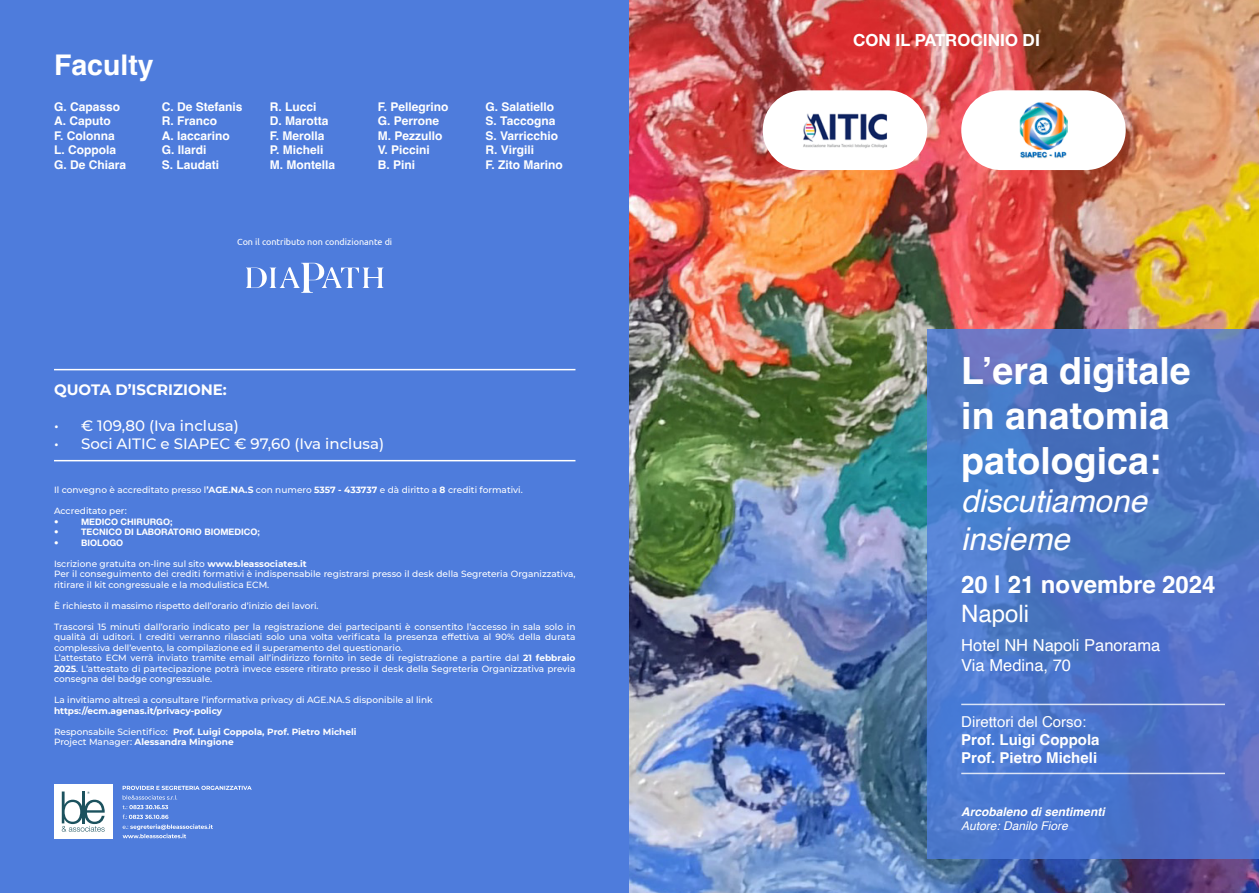
<style>
.page{position:relative;width:1259px;height:893px;background:#fff}
.page>*{position:absolute;margin:0;border:0;box-sizing:border-box;transform-origin:0 0}
.t1{font:700 37.5px/45px "Helvetica";color:#fff}
.t2{font:italic 31.5px/37.8px "Helvetica";color:#fff}
.t3{font:700 28.5px "Helvetica";color:#fff}
.t4{font:700 24px "Helvetica";color:#fff}
.t5{font:24px "Helvetica";color:#fff}
.t6{font:700 16.65px "Helvetica Neue LT Std";color:#fff}
.t7{font:16.5px/19.8px "Helvetica";color:#fff}
.t8{font:500 15px "Montserrat";color:#fff}
.t9{font:700 15px/18px "Helvetica";color:#fff}
.t10{font:15px "Helvetica";color:#fff}
.t11{font:700 15px "Montserrat";color:#fff}
.t12{font:700 12px/14.4px "Helvetica";color:#fff}
.t13{font:italic 700 12px "Helvetica";color:#fff}
.t14{font:italic 12px "Helvetica";color:#fff}
.t15{font:500 9px/10.5px "Montserrat";color:#fff}
.t16{font:700 9px/10.5px "Montserrat";color:#fff}
.t17{font:700 9px "Helvetica Neue LT Std";color:#fff}
.t18{font:9px "Ubuntu";color:#fff}
.s1{font-weight:700}
.s2{font-weight:500}
</style>
<div class="page">
<div style="left:0;top:0;width:629px;height:893px;background:#4e7cdc"></div>
<img style="left:629px;top:0;width:630px;height:893px">
<svg style="left:927px;top:329px;width:332px;height:530px;background:#4e75c7"></svg>
<hr style="left:961px;top:773px;width:264px;height:1px;background:#fff">
<hr style="left:961px;top:704px;width:264px;height:1px;background:#fff">
<svg style="left:246px;top:263px;width:137px;height:30px"></svg>
<div style="left:961px;top:90px;width:164px;height:80px;background:#fff;border-radius:40px"></div>
<img style="left:1019px;top:102px;width:48px;height:56px">
<div style="left:763px;top:90px;width:164px;height:80px;background:#fff;border-radius:40px"></div>
<img style="left:803px;top:113px;width:84px;height:35px">
<svg style="left:123px;top:786px;width:129px;height:52px"></svg>
<div style="left:54px;top:784px;width:58px;height:55px;background:#fff"></div>
<svg style="left:62px;top:791px;width:43px;height:41px"></svg>
<hr style="left:54px;top:460px;width:521px;height:1px;background:#fff">
<hr style="left:54px;top:369px;width:521px;height:1px;background:#fff">
<h3 class="t3" style="left:54px;top:48px;width:101px">Faculty</h3>
<h3 class="t12" style="left:54px;top:101px;width:74px">G. Capasso<br>A. Caputo<br>F. Colonna<br>L. Coppola<br>G. De Chiara</h3>
<h3 class="t12" style="left:162px;top:101px;width:82px">C. De Stefanis<br>R. Franco<br>A. Iaccarino<br>G. Ilardi<br>S. Laudati</h3>
<h3 class="t12" style="left:270px;top:101px;width:67px">R. Lucci<br>D. Marotta<br>F. Merolla<br>P. Micheli<br>M. Montella</h3>
<h3 class="t12" style="left:378px;top:101px;width:72px">F. Pellegrino<br>G. Perrone<br>M. Pezzullo<br>V. Piccini<br>B. Pini</h3>
<h3 class="t12" style="left:485px;top:101px;width:79px">G. Salatiello<br>S. Taccogna<br>S. Varricchio<br>R. Virgili<br>F. Zito Marino</h3>
<p class="t18" style="left:237px;top:236px;width:156px">Con il contributo non condizionante di</p>
<h3 class="t11" style="left:54px;top:379px;width:174px">QUOTA D’ISCRIZIONE:</h3>
<h3 class="t8" style="left:54px;top:416px;width:186px">• € 109,80 (Iva inclusa)</h3>
<h3 class="t8" style="left:54px;top:434px;width:331px">• Soci AITIC e SIAPEC € 97,60 (Iva inclusa)</h3>
<p class="t15" style="left:54px;top:485px;width:470px">Il convegno è accreditato presso l<span class="s1">’AGE.NA.S</span> con numero <span class="s1">5357 - 433737</span> e dà diritto a <span class="s1">8</span> crediti formativi.</p>
<p class="t15" style="left:54px;top:506px;width:74px">Accreditato per:</p>
<p class="t17" style="left:54px;top:516px;width:6px">•</p>
<p class="t17" style="left:81px;top:516px;width:93px">MEDICO CHIRURGO;</p>
<p class="t17" style="left:54px;top:527px;width:6px">•</p>
<p class="t17" style="left:81px;top:527px;width:180px">TECNICO DI LABORATORIO BIOMEDICO;</p>
<p class="t17" style="left:54px;top:537px;width:6px">•</p>
<p class="t17" style="left:81px;top:537px;width:44px">BIOLOGO</p>
<p class="t15" style="left:54px;top:558px;width:523px">Iscrizione gratuita on-line sul sito <span class="s1">www.bleassociates.it<br></span>Per il conseguimento dei crediti formativi è indispensabile registrarsi presso il desk della Segreteria Organizzativa, ritirare il kit congressuale e la modulistica ECM.</p>
<p class="t15" style="left:54px;top:600px;width:266px">È richiesto il massimo rispetto dell’orario d’inizio dei lavori.</p>
<p class="t15" style="left:54px;top:621px;width:523px">Trascorsi 15 minuti dall’orario indicato per la registrazione dei partecipanti è consentito l’accesso in sala solo in qualità di uditori. I crediti verranno rilasciati solo una volta verificata la presenza effettiva al 90% della durata complessiva dell’evento, la compilazione ed il superamento del questionario.<br>L’attestato ECM verrà inviato tramite email all’indirizzo fornito in sede di registrazione a partire dal <span class="s1">21 febbraio 2025</span>. L’attestato di partecipazione potrà invece essere ritirato presso il desk della Segreteria Organizzativa previa consegna del badge congressuale.</p>
<p class="t15" style="left:54px;top:695px;width:380px">La invitiamo altresì a consultare l’informativa privacy di AGE.NA.S disponibile al link</p>
<p class="t16" style="left:54px;top:705px;width:170px">https://ecm.agenas.it/privacy-policy</p>
<p class="t16" style="left:54px;top:726px;width:304px"><span class="s2">Responsabile Scientifico:</span> Prof. Luigi Coppola, Prof. Pietro Micheli<br><span class="s2">Project Manager:</span> Alessandra Mingione</p>
<h3 class="t6" style="left:853px;top:30px;width:188px">CON IL PATROCINIO DI</h3>
<h1 class="t1" style="left:961px;top:352px;width:231px">L’era digitale in anatomia patologica:</h1>
<h2 class="t2" style="left:961px;top:482px;width:187px">discutiamone insieme</h2>
<h3 class="t4" style="left:961px;top:570px;width:256px">20 | 21 novembre 2024</h3>
<h3 class="t5" style="left:961px;top:595px;width:70px">Napoli</h3>
<h3 class="t7" style="left:961px;top:636px;width:200px">Hotel NH Napoli Panorama<br>Via Medina, 70</h3>
<h3 class="t10" style="left:961px;top:710px;width:127px">Direttori del Corso:</h3>
<h3 class="t9" style="left:961px;top:732px;width:140px">Prof. Luigi Coppola<br>Prof. Pietro Micheli</h3>
<h3 class="t13" style="left:961px;top:804px;width:145px">Arcobaleno di sentimenti</h3>
<h3 class="t14" style="left:961px;top:816px;width:108px">Autore: Danilo Fiore</h3>
</div>
